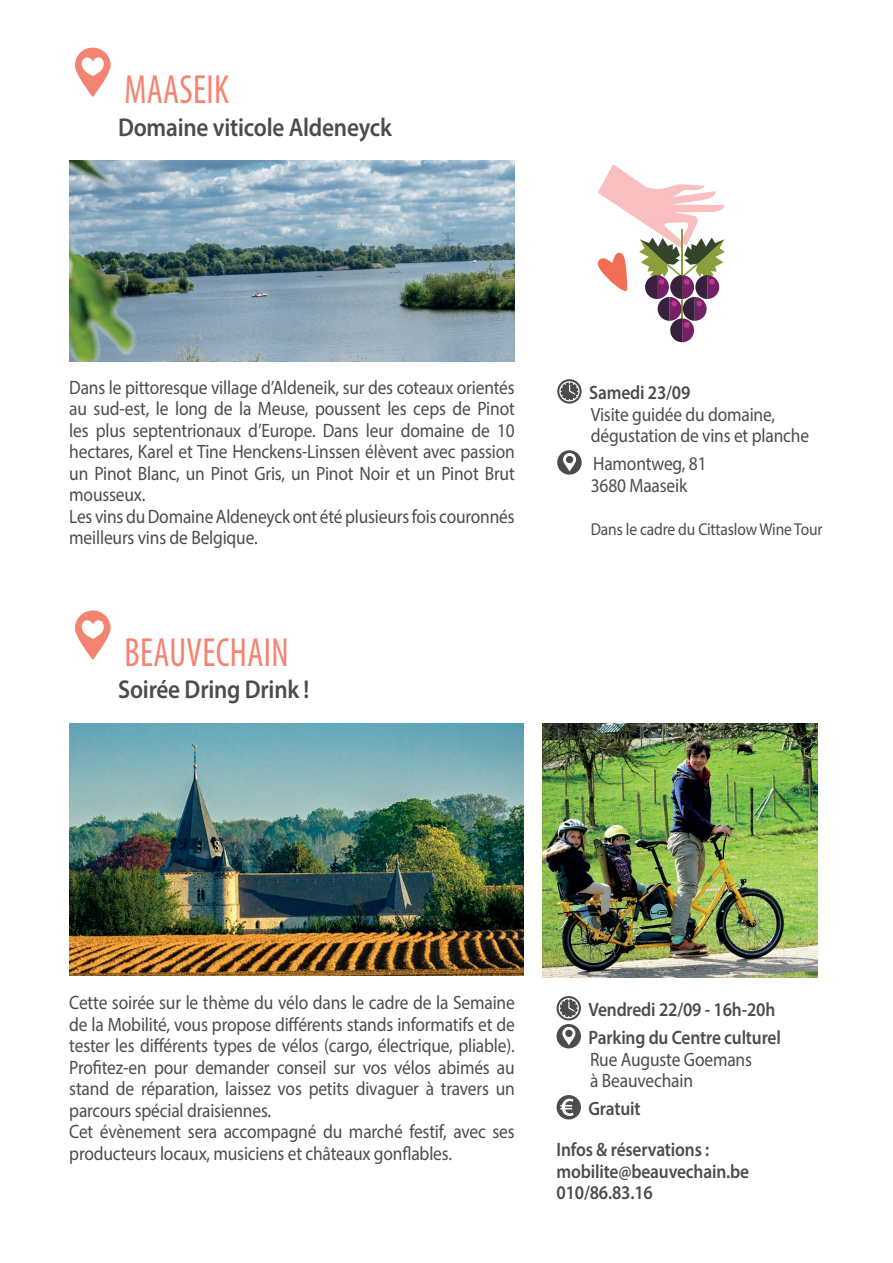
<style>
.page{position:relative;width:893px;height:1263px;background:#fff}
.page>*{position:absolute;margin:0;border:0;box-sizing:border-box;transform-origin:0 0}
.t1{font:condensed 40.95px "Myriad Pro";letter-spacing:.01em;color:#f48472;scale:.9 1}
.t2{font:600 25.8px "Myriad Pro";letter-spacing:-.01em;color:#4b4c4d;scale:.9 1}
.t3{font:19.35px/21.6px "Myriad Pro";letter-spacing:-.01em;color:#4b4c4d;scale:.9 1}
.t4{font:600 19.35px/28px "Myriad Pro";letter-spacing:-.01em;color:#4b4c4d;scale:.9 1}
.t5{font:17.25px "Myriad Pro";letter-spacing:-.01em;color:#4b4c4d;scale:.9 1}
</style>
<div class="page">
<svg style="left:75px;top:48px;width:36px;height:49px"></svg>
<svg style="left:75px;top:610px;width:36px;height:50px"></svg>
<svg style="left:557px;top:379px;width:25px;height:25px"></svg>
<svg style="left:559px;top:381px;width:21px;height:20px"></svg>
<div style="left:557px;top:450px;width:25px;height:25px;background:#4b4c4d;border-radius:50%"></div>
<svg style="left:563px;top:453px;width:13px;height:18px"></svg>
<img style="left:69px;top:161px;width:446px;height:201px">
<svg style="left:556px;top:996px;width:25px;height:24px"></svg>
<svg style="left:559px;top:998px;width:20px;height:20px"></svg>
<div style="left:556px;top:1024px;width:25px;height:24px;background:#4b4c4d;border-radius:50%"></div>
<svg style="left:562px;top:1027px;width:13px;height:18px"></svg>
<div style="left:556px;top:1095px;width:25px;height:24px;background:#4b4c4d;border-radius:50%"></div>
<svg style="left:560px;top:1098px;width:13px;height:18px"></svg>
<img style="left:69px;top:723px;width:454px;height:252px">
<svg style="left:597px;top:164px;width:128px;height:178px"></svg>
<img style="left:542px;top:723px;width:275px;height:255px">
<h1 class="t1" style="left:125px;top:65px;width:118px">MAASEIK</h1>
<h2 class="t2" style="left:118px;top:110px;width:306px">Domaine viticole Aldeneyck</h2>
<p class="t3" style="left:69px;top:376px;width:497px">Dans le pittoresque village d’Aldeneik, sur des coteaux orientés au sud-est, le long de la Meuse, poussent les ceps de Pinot les plus septentrionaux d’Europe. Dans leur domaine de 10 hectares, Karel et Tine Henckens-Linssen élèvent avec passion un Pinot Blanc, un Pinot Gris, un Pinot Noir et un Pinot Brut mousseux.<br>Les vins du Domaine Aldeneyck ont été plusieurs fois couronnés meilleurs vins de Belgique.</p>
<h1 class="t1" style="left:125px;top:628px;width:184px">BEAUVECHAIN</h1>
<h2 class="t2" style="left:118px;top:673px;width:214px">Soirée Dring Drink !</h2>
<p class="t4" style="left:589px;top:378px;width:114px">Samedi 23/09</p>
<p class="t3" style="left:591px;top:403px;width:244px">Visite guidée du domaine, dégustation de vins et planche</p>
<p class="t3" style="left:591px;top:453px;width:130px">Hamontweg, 81<br>3680 Maaseik</p>
<p class="t5" style="left:591px;top:519px;width:259px">Dans le cadre du Cittaslow Wine Tour</p>
<p class="t3" style="left:69px;top:991px;width:497px">Cette soirée sur le thème du vélo dans le cadre de la Semaine de la Mobilité, vous propose différents stands informatifs et de tester les différents types de vélos (cargo, électrique, pliable).<br>Profitez-en pour demander conseil sur vos vélos abimés au stand de réparation, laissez vos petits divaguer à travers un parcours spécial draisiennes.<br>Cet évènement sera accompagné du marché festif, avec ses producteurs locaux, musiciens et châteaux gonflables.</p>
<p class="t4" style="left:588px;top:995px;width:215px">Vendredi 22/09 - 16h-20h<br>Parking du Centre culturel</p>
<p class="t3" style="left:590px;top:1048px;width:181px">Rue Auguste Goemans à Beauvechain</p>
<p class="t4" style="left:556px;top:1088px;width:171px;line-height:41px;text-indent:32px">Gratuit<br>Infos &amp; réservations :</p>
<p class="t4" style="left:556px;top:1160px;width:216px;line-height:21.6px">mobilite@beauvechain.be<br>010/86.83.16</p>
</div>
